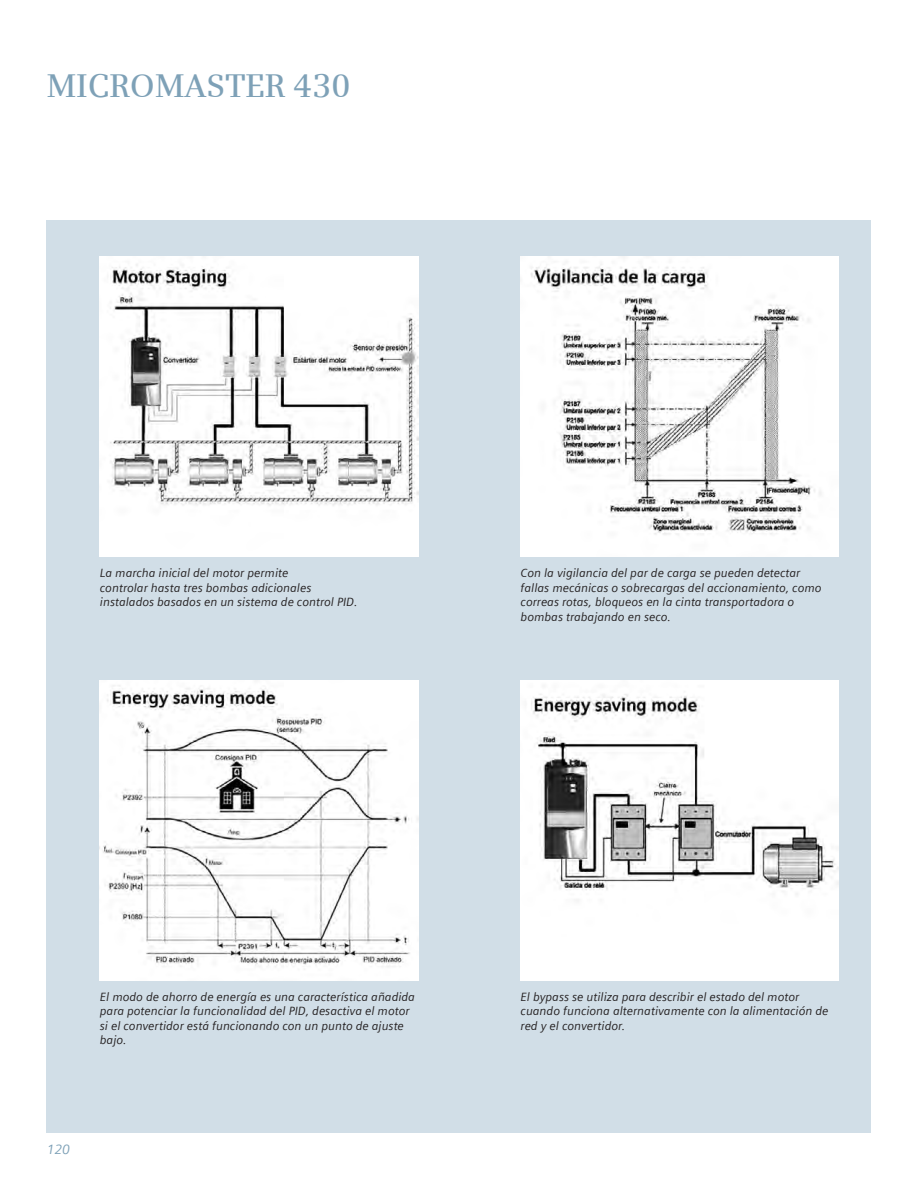
<style>
.page{position:relative;width:918px;height:1188px;background:#fff}
.page>*{position:absolute;margin:0;border:0;box-sizing:border-box;transform-origin:0 0}
.t1{font:600 33px "Siemens Serif";color:#7ea1b7}
.t2{font:italic 13.5px "Siemens Sans";color:#7ea1b7}
.t3{font:italic 12px/14.4px "Siemens Sans";color:#231f20}
</style>
<div class="page">
<div style="left:47px;top:220px;width:824px;height:913px;background:#d1dee7"></div>
<img style="left:100px;top:256px;width:318px;height:300px">
<img style="left:521px;top:256px;width:318px;height:300px">
<img style="left:100px;top:681px;width:318px;height:300px">
<img style="left:521px;top:681px;width:318px;height:300px">
<p class="t1" style="left:47px;top:67px;width:305px">MICROMASTER 430</p>
<p class="t3" style="left:100px;top:566px;width:190px">La marcha inicial del motor permite</p>
<p class="t3" style="left:100px;top:580px;width:213px">controlar hasta tres bombas adicionales</p>
<p class="t3" style="left:100px;top:595px;width:259px">instalados basados en un sistema de control PID.</p>
<p class="t3" style="left:521px;top:566px;width:281px">Con la vigilancia del par de carga se pueden detectar</p>
<p class="t3" style="left:521px;top:580px;width:303px">fallas mecánicas o sobrecargas del accionamiento, como correas rotas, bloqueos en la cinta transportadora o bombas trabajando en seco.</p>
<p class="t3" style="left:100px;top:989px;width:317px">El modo de ahorro de energía es una característica añadida para potenciar la funcionalidad del PID, desactiva el motor si el convertidor está funcionando con un punto de ajuste bajo.</p>
<p class="t3" style="left:521px;top:989px;width:280px">El bypass se utiliza para describir el estado del motor</p>
<p class="t3" style="left:521px;top:1004px;width:309px">cuando funciona alternativamente con la alimentación de red y el convertidor.</p>
<p class="t2" style="left:47px;top:1142px;width:25px">120</p>
</div>
